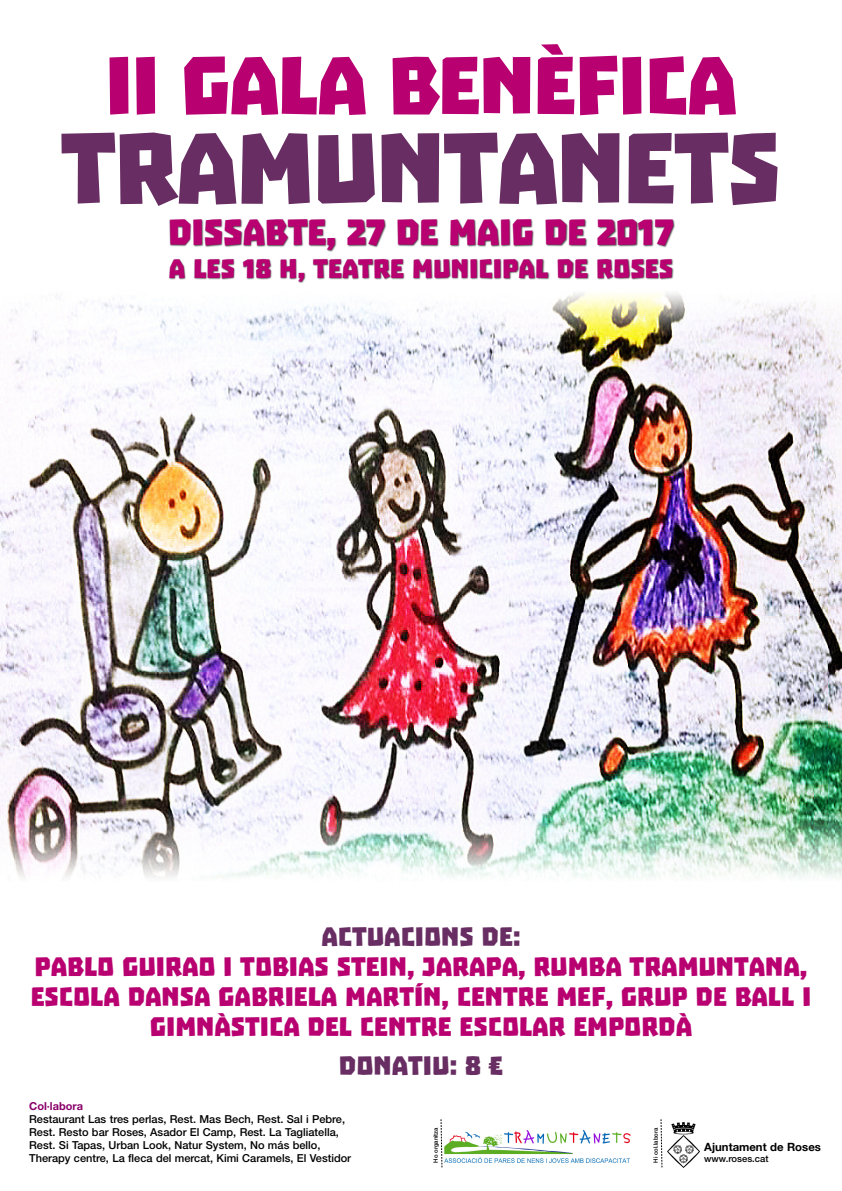
<style>
.page{position:relative;width:842px;height:1191px;background:#fff}
.page>*{position:absolute;margin:0;border:0;box-sizing:border-box;transform-origin:0 0}
.t1{font:113px "Troika";letter-spacing:-.015em;color:#682d62}
.t2{font:92px "Troika";letter-spacing:-.015em;color:#b80071}
.t3{font:41px "Troika";letter-spacing:-.005em;color:#b80071}
.t4{font:30px/30px "Troika";color:#b80071;text-align:center}
.t5{font:30px "Troika";color:#682d62}
.t6{font:700 11.4px "Helvetica Neue";color:#000}
.t7{font:500 11px/13.2px "Helvetica Neue";color:#000}
.t8{font:700 11px "Helvetica Neue";color:#890069}
.t9{font:500 9.5px "Helvetica Neue";color:#000}
.t10{font:500 6px "Helvetica Neue";color:#000}
</style>
<div class="page">
<img style="left:0;top:426px;width:842px;height:452px">
<img style="left:668px;top:1123px;width:31px;height:44px">
<img style="left:7px;top:219px;width:835px;height:207px">
<img style="left:441px;top:1130px;width:190px;height:38px">
<svg style="left:440px;top:1119px;width:3px;height:48px"></svg>
<svg style="left:660px;top:1119px;width:3px;height:48px"></svg>
<h2 class="t2" style="left:105px;top:29px;width:634px">II GALA BENÈFICA</h2>
<h1 class="t1" style="left:61px;top:99px;width:722px">TRAMUNTANETS</h1>
<h3 class="t3" style="left:168px;top:207px;width:507px">DISSABTE, 27 DE MAIG DE 2017</h3>
<h3 class="t4" style="left:169px;top:253px;width:506px">A LES 18 H, TEATRE MUNICIPAL DE ROSES</h3>
<h3 class="t5" style="left:321px;top:917px;width:201px">ACTUACIONS DE:</h3>
<h3 class="t4" style="left:31px;top:950px;width:782px">PABLO GUIRAO I TOBIAS STEIN, JARAPA, RUMBA TRAMUNTANA,<br>ESCOLA DANSA GABRIELA MARTÍN, CENTRE MEF, GRUP DE BALL I<br>GIMNÀSTICA DEL CENTRE ESCOLAR EMPORDÀ</h3>
<h3 class="t5" style="left:339px;top:1046px;width:166px">DONATIU: 8 €</h3>
<p class="t8" style="left:29px;top:1101px;width:55px">Col·labora</p>
<p class="t7" style="left:29px;top:1113px;width:323px">Restaurant Las tres perlas, Rest. Mas Bech, Rest. Sal i Pebre, Rest. Resto bar Roses, Asador El Camp, Rest. La Tagliatella, Rest. Si Tapas, Urban Look, Natur System, No más bello, Therapy centre, La fleca del mercat, Kimi Caramels, El Vestidor</p>
<p class="t10" style="left:433px;top:1162px;width:37px;rotate:-90deg">Ho organitza</p>
<p class="t10" style="left:654px;top:1162px;width:37px;rotate:-90deg">Hi col.labora</p>
<p class="t6" style="left:704px;top:1140px;width:118px">Ajuntament de Roses</p>
<p class="t9" style="left:704px;top:1155px;width:66px">www.roses.cat</p>
</div>
